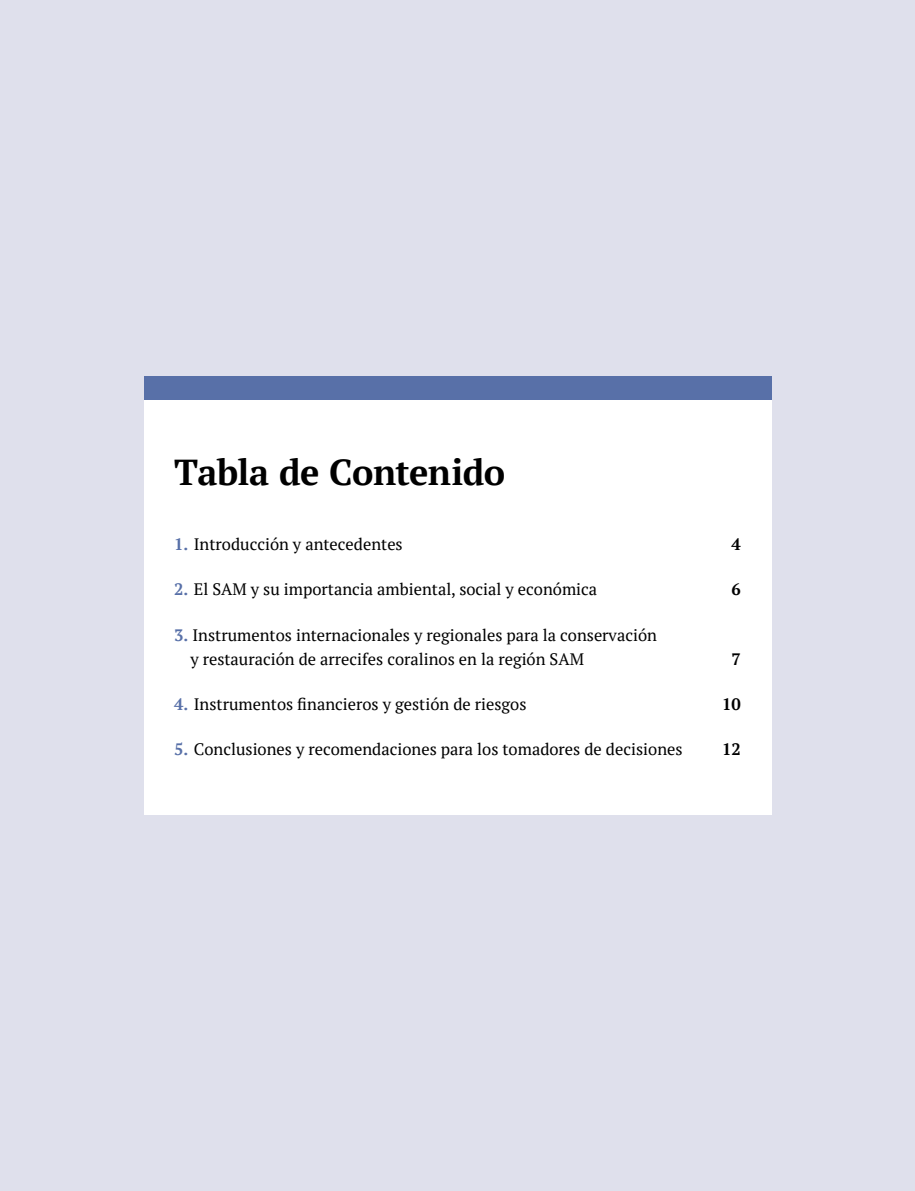
<style>
.page{position:relative;width:915px;height:1191px;background:#fff}
.page>*{position:absolute;margin:0;border:0;box-sizing:border-box;transform-origin:0 0}
.t1{font:700 36px "PT Serif";letter-spacing:-.015em;color:#000}
.t2{font:16.5px/24px "PT Serif";color:#000}
.t3{font:700 16.5px "PT Serif";color:#000}
.s1{font-weight:700;color:#5870a8}
</style>
<div class="page">
<div style="left:0;top:0;width:914px;height:1191px;background:#dfe0ec"></div>
<div style="left:144px;top:376px;width:627px;height:438px;background:#fff"></div>
<div style="left:144px;top:376px;width:627px;height:24px;background:#5870a8"></div>
<h1 class="t1" style="left:174px;top:448px;width:332px">Tabla de Contenido</h1>
<p class="t2" style="left:174px;top:532px;width:230px"><span class="s1">1.</span> Introducción y antecedentes</p>
<p class="t3" style="left:731px;top:533px;width:11px">4</p>
<p class="t2" style="left:174px;top:577px;width:424px"><span class="s1">2.</span> El SAM y su importancia ambiental, social y económica</p>
<p class="t3" style="left:731px;top:578px;width:11px">6</p>
<p class="t2" style="left:190px;top:622px;width:468px;text-indent:-16px"><span class="s1">3.</span> Instrumentos internacionales y regionales para la conservación y restauración de arrecifes coralinos en la región SAM</p>
<p class="t3" style="left:731px;top:648px;width:11px">7</p>
<p class="t2" style="left:174px;top:692px;width:353px"><span class="s1">4.</span> Instrumentos financieros y gestión de riesgos</p>
<p class="t3" style="left:721px;top:693px;width:20px">10</p>
<p class="t2" style="left:174px;top:737px;width:509px"><span class="s1">5.</span> Conclusiones y recomendaciones para los tomadores de decisiones</p>
<p class="t3" style="left:721px;top:738px;width:20px">12</p>
</div>
